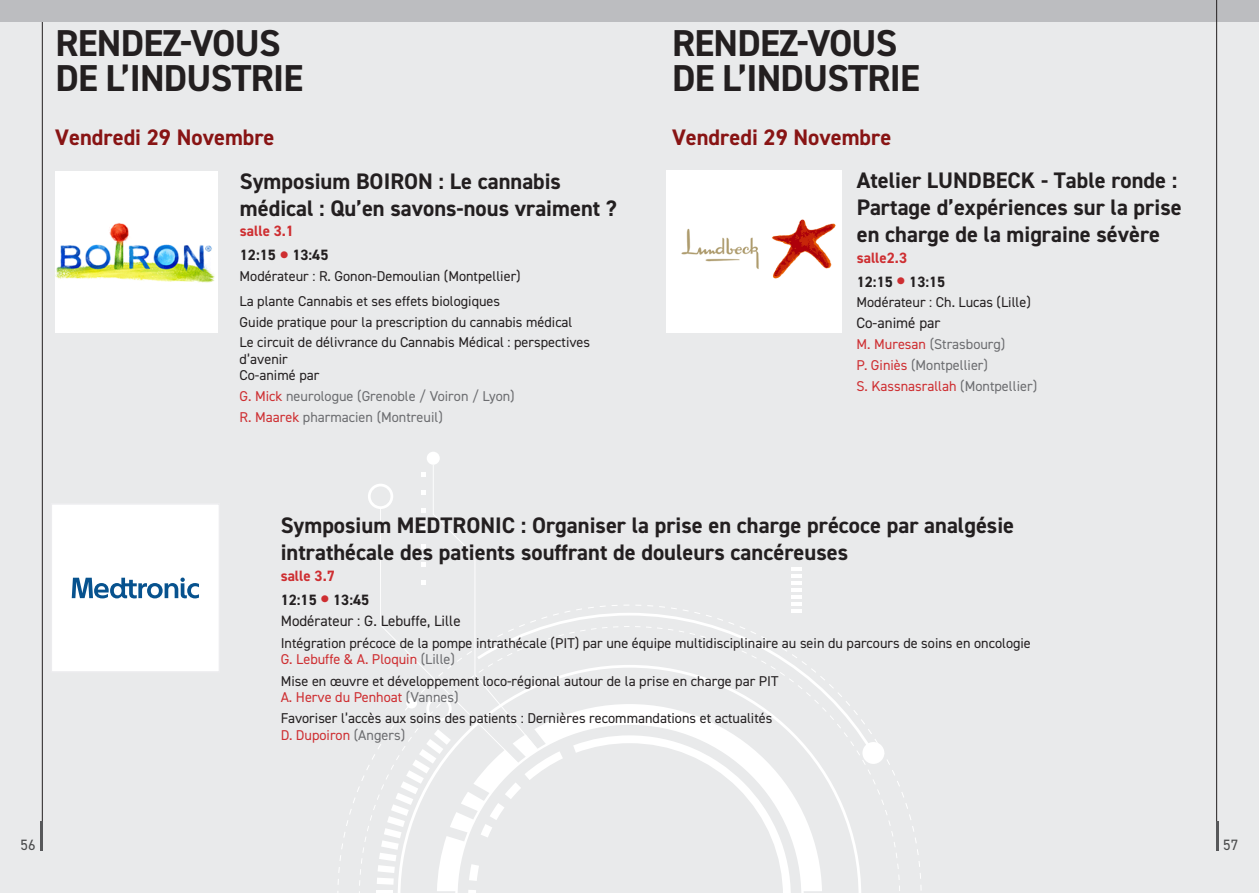
<style>
.page{position:relative;width:1259px;height:893px;background:#fff}
.page>*{position:absolute;margin:0;border:0;box-sizing:border-box;transform-origin:0 0}
.t1{font:700 37.5px "DIN2014";letter-spacing:-.02em;color:#231f20}
.Titre_de_la_session{font:700 22.5px/27px "DIN2014";color:#231f20}
.Titre_de_la_session-2{font:700 22.5px "DIN2014";color:#881414}
.Coordonnateur___Modérateur{font:15px "DIN2014";color:#231f20}
.Horaire_de_la_session{font:700 15px "DIN2014";color:#231f20}
.Salle_texte{font:700 15px "DIN2014";color:#ce2e31}
.t2{font:15px "DIN2014";color:#4b4c4d}
.Titre_intervention{font:14.25px "DIN2014";color:#231f20}
.Intervenant{font:14.25px/16.5px "DIN2014";color:#231f20}
.Intervenant-2{font:14.25px "DIN2014";color:#6c6d70}
.Intervenant-3{font:14.25px "DIN2014";color:#ce2e31}
.moderateurs{font:14.25px "DIN2014";color:#231f20}
.Coordonnateur___Modérateur-2{font:14.25px "DIN2014";color:#231f20}
.s1{font-size:30px;color:#ce2e31}
.s2{color:#ce2e31}
.s3{color:#6c6d70}
</style>
<div class="page">
<div style="left:0;top:0;width:629px;height:893px;background:#e9eaeb"></div>
<div style="left:629px;top:0;width:630px;height:893px;background:#e9eaeb"></div>
<hr style="left:42px;top:0;width:1px;height:850px;background:#231f20">
<hr style="left:40px;top:821px;width:3px;height:29px;background:#57585a">
<div style="left:0;top:0;width:1259px;height:21px;background:#bcbdc0"></div>
<hr style="left:1216px;top:0;width:1px;height:850px;background:#231f20">
<hr style="left:1216px;top:821px;width:3px;height:29px;background:#57585a">
<svg style="left:337px;top:605px;width:584px;height:288px"></svg>
<div style="left:427px;top:452px;width:13px;height:13px;background:#fff;border-radius:50%"></div>
<div style="left:862px;top:742px;width:22px;height:22px;background:#fff;border-radius:50%"></div>
<svg style="left:791px;top:567px;width:11px;height:45px"></svg>
<svg style="left:563px;top:704px;width:259px;height:187px"></svg>
<svg style="left:368px;top:465px;width:195px;height:428px"></svg>
<img style="left:55px;top:171px;width:162px;height:162px">
<div style="left:51px;top:504px;width:168px;height:168px;background:#fff"></div>
<svg style="left:72px;top:578px;width:127px;height:20px"></svg>
<div style="left:50px;top:503px;width:170px;height:170px;border:2px solid #ececee"></div>
<div style="left:666px;top:170px;width:176px;height:163px;background:#fff"></div>
<img style="left:682px;top:219px;width:153px;height:60px">
<p class="t1" style="left:55px;top:18px;width:227px">RENDEZ-VOUS</p>
<p class="t1" style="left:55px;top:53px;width:249px">DE L’INDUSTRIE</p>
<p class="Titre_de_la_session-2" style="left:55px;top:122px;width:221px">Vendredi 29 Novembre</p>
<p class="Titre_de_la_session" style="left:240px;top:167px;width:378px">Symposium BOIRON : Le cannabis médical : Qu’en savons-nous vraiment ?</p>
<p class="Salle_texte" style="left:240px;top:221px;width:56px">salle 3.1</p>
<p class="Horaire_de_la_session" style="left:240px;top:245px;width:90px">12:15 <span class="s1">•</span> 13:45</p>
<p class="moderateurs" style="left:240px;top:267px;width:283px">Modérateur : R. Gonon-Demoulian (Montpellier)</p>
<p class="Intervenant" style="left:240px;top:293px;width:262px">La plante Cannabis et ses effets biologiques</p>
<p class="Intervenant" style="left:240px;top:313px;width:334px">Guide pratique pour la prescription du cannabis médical</p>
<p class="Intervenant" style="left:240px;top:334px;width:352px">Le circuit de délivrance du Cannabis Médical : perspectives d’avenir<br>Co-animé par</p>
<p class="Intervenant-2" style="left:240px;top:387px;width:277px"><span class="s2">G. Mick</span> neurologue (Grenoble / Voiron / Lyon)</p>
<p class="Intervenant-2" style="left:240px;top:408px;width:205px"><span class="s2">R. Maarek</span> pharmacien (Montreuil)</p>
<p class="t1" style="left:672px;top:18px;width:227px">RENDEZ-VOUS</p>
<p class="t1" style="left:672px;top:53px;width:249px">DE L’INDUSTRIE</p>
<p class="Titre_de_la_session-2" style="left:672px;top:122px;width:221px">Vendredi 29 Novembre</p>
<p class="Titre_de_la_session" style="left:856px;top:166px;width:326px">Atelier LUNDBECK - Table ronde :<br>Partage d’expériences sur la prise en charge de la migraine sévère</p>
<p class="Salle_texte" style="left:856px;top:247px;width:52px">salle2.3</p>
<p class="Horaire_de_la_session" style="left:856px;top:271px;width:90px">12:15 <span class="s1">•</span> 13:15</p>
<p class="Coordonnateur___Modérateur-2" style="left:856px;top:294px;width:176px">Modérateur : Ch. Lucas (Lille)</p>
<p class="Coordonnateur___Modérateur" style="left:856px;top:314px;width:85px">Co-animé par</p>
<p class="Intervenant-2" style="left:856px;top:335px;width:150px"><span class="s2">M. Muresan</span> (Strasbourg)</p>
<p class="Intervenant-2" style="left:856px;top:356px;width:133px"><span class="s2">P. Giniès</span> (Montpellier)</p>
<p class="Intervenant-3" style="left:856px;top:377px;width:182px">S. Kassnasrallah <span class="s3">(Montpellier)</span></p>
<p class="Titre_de_la_session" style="left:281px;top:511px;width:735px">Symposium MEDTRONIC : Organiser la prise en charge précoce par analgésie intrathécale des patients souffrant de douleurs cancéreuses</p>
<p class="Salle_texte" style="left:281px;top:565px;width:56px">salle 3.7</p>
<p class="Horaire_de_la_session" style="left:281px;top:589px;width:90px">12:15 <span class="s1">•</span> 13:45</p>
<p class="Coordonnateur___Modérateur" style="left:281px;top:612px;width:181px">Modérateur : G. Lebuffe, Lille</p>
<p class="Titre_intervention" style="left:281px;top:634px;width:751px">Intégration précoce de la pompe intrathécale (PIT) par une équipe multidisciplinaire au sein du parcours de soins en oncologie</p>
<p class="Intervenant-3" style="left:281px;top:650px;width:176px">G. Lebuffe &amp; A. Ploquin <span class="s3">(Lille)</span></p>
<p class="Titre_intervention" style="left:281px;top:672px;width:499px">Mise en œuvre et développement loco-régional autour de la prise en charge par PIT</p>
<p class="Intervenant-3" style="left:281px;top:688px;width:179px">A. Herve du Penhoat <span class="s3">(Vannes)</span></p>
<p class="Titre_intervention" style="left:281px;top:710px;width:493px">Favoriser l’accès aux soins des patients : Dernières recommandations et actualités</p>
<p class="Intervenant-3" style="left:281px;top:726px;width:126px">D. Dupoiron <span class="s3">(Angers)</span></p>
<p class="t2" style="left:21px;top:836px;width:16px">56</p>
<p class="t2" style="left:1223px;top:836px;width:16px">57</p>
</div>
